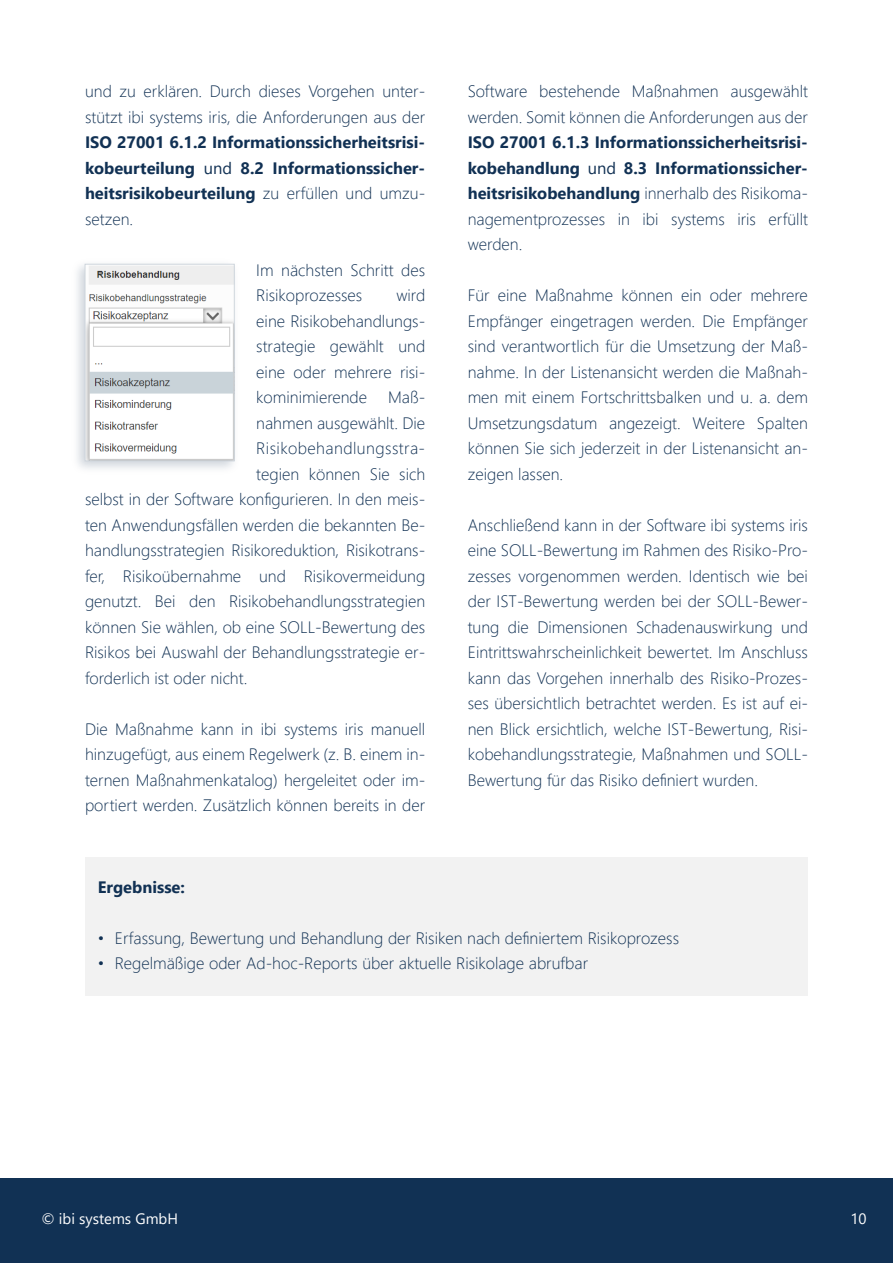
<style>
.page{position:relative;width:893px;height:1263px;background:#fff}
.page>*{position:absolute;margin:0;border:0;box-sizing:border-box;transform-origin:0 0}
.t1{font:300 16.5px "Segoe UI";color:#113154}
.t2{font:700 16.5px "Segoe UI";color:#113154}
.t3{font:300 16.5px "Segoe UI";letter-spacing:.025em;color:#113154}
.t4{font:16.5px "Segoe UI";color:#113154}
.t5{font:15px "Segoe UI";color:#fff}
.s1{font-weight:300}
</style>
<div class="page">
<div style="left:0;top:1178px;width:893px;height:85px;background:#113154"></div>
<div style="left:85px;top:857px;width:723px;height:139px;background:#f2f2f2"></div>
<img style="left:87px;top:266px;width:146px;height:193px">
<div style="left:85px;top:264px;width:150px;height:197px;border:1px solid #cfd6dd"></div>
<p class="t1" style="left:85px;top:85px;width:342px">und zu erklären. Durch dieses Vorgehen unter-</p>
<p class="t1" style="left:85px;top:111px;width:342px">stützt ibi systems iris, die Anforderungen aus der</p>
<p class="t2" style="left:85px;top:136px;width:342px">ISO 27001 6.1.2 Informationssicherheitsrisi-</p>
<p class="t2" style="left:85px;top:162px;width:112px">kobeurteilung</p>
<p class="t4" style="left:204px;top:162px;width:30px">und</p>
<p class="t2" style="left:241px;top:162px;width:186px">8.2 Informationssicher-</p>
<p class="t2" style="left:85px;top:187px;width:342px">heitsrisikobeurteilung <span class="s1">zu erfüllen und umzu-</span></p>
<p class="t1" style="left:85px;top:213px;width:50px">setzen.</p>
<p class="t1" style="left:256px;top:264px;width:170px">Im nächsten Schritt des</p>
<p class="t1" style="left:256px;top:289px;width:108px">Risikoprozesses</p>
<p class="t1" style="left:396px;top:289px;width:30px">wird</p>
<p class="t1" style="left:256px;top:315px;width:170px">eine Risikobehandlungs-</p>
<p class="t1" style="left:256px;top:340px;width:170px">strategie gewählt und</p>
<p class="t1" style="left:256px;top:366px;width:170px">eine oder mehrere risi-</p>
<p class="t1" style="left:256px;top:391px;width:112px">kominimierende</p>
<p class="t1" style="left:388px;top:391px;width:39px">Maß-</p>
<p class="t1" style="left:256px;top:417px;width:170px">nahmen ausgewählt. Die</p>
<p class="t3" style="left:256px;top:442px;width:170px">Risikobehandlungsstra-</p>
<p class="t1" style="left:256px;top:468px;width:170px">tegien können Sie sich</p>
<p class="t1" style="left:85px;top:493px;width:342px">selbst in der Software konfigurieren. In den meis-</p>
<p class="t1" style="left:85px;top:519px;width:342px">ten Anwendungsfällen werden die bekannten Be-</p>
<p class="t1" style="left:85px;top:544px;width:342px">handlungsstrategien Risikoreduktion, Risikotrans-</p>
<p class="t1" style="left:85px;top:570px;width:342px">fer, Risikoübernahme und Risikovermeidung</p>
<p class="t1" style="left:85px;top:595px;width:342px">genutzt. Bei den Risikobehandlungsstrategien</p>
<p class="t1" style="left:85px;top:621px;width:342px">können Sie wählen, ob eine SOLL-Bewertung des</p>
<p class="t1" style="left:85px;top:646px;width:342px">Risikos bei Auswahl der Behandlungsstrategie er-</p>
<p class="t1" style="left:85px;top:672px;width:164px">forderlich ist oder nicht.</p>
<p class="t1" style="left:85px;top:723px;width:342px">Die Maßnahme kann in ibi systems iris manuell</p>
<p class="t1" style="left:85px;top:748px;width:342px">hinzugefügt, aus einem Regelwerk (z. B. einem in-</p>
<p class="t1" style="left:85px;top:774px;width:342px">ternen Maßnahmenkatalog) hergeleitet oder im-</p>
<p class="t1" style="left:85px;top:799px;width:342px">portiert werden. Zusätzlich können bereits in der</p>
<p class="t1" style="left:468px;top:85px;width:342px">Software bestehende Maßnahmen ausgewählt</p>
<p class="t1" style="left:468px;top:111px;width:342px">werden. Somit können die Anforderungen aus der</p>
<p class="t2" style="left:468px;top:136px;width:342px">ISO 27001 6.1.3 Informationssicherheitsrisi-</p>
<p class="t2" style="left:468px;top:162px;width:114px">kobehandlung</p>
<p class="t4" style="left:588px;top:162px;width:30px">und</p>
<p class="t2" style="left:624px;top:162px;width:185px">8.3 Informationssicher-</p>
<p class="t2" style="left:468px;top:187px;width:342px">heitsrisikobehandlung <span class="s1">innerhalb des Risikoma-</span></p>
<p class="t1" style="left:468px;top:213px;width:342px">nagementprozesses in ibi systems iris erfüllt</p>
<p class="t1" style="left:468px;top:238px;width:56px">werden.</p>
<p class="t1" style="left:468px;top:289px;width:342px">Für eine Maßnahme können ein oder mehrere</p>
<p class="t1" style="left:468px;top:315px;width:342px">Empfänger eingetragen werden. Die Empfänger</p>
<p class="t1" style="left:468px;top:340px;width:342px">sind verantwortlich für die Umsetzung der Maß-</p>
<p class="t1" style="left:468px;top:366px;width:342px">nahme. In der Listenansicht werden die Maßnah-</p>
<p class="t1" style="left:468px;top:391px;width:342px">men mit einem Fortschrittsbalken und u. a. dem</p>
<p class="t1" style="left:468px;top:417px;width:342px">Umsetzungsdatum angezeigt. Weitere Spalten</p>
<p class="t1" style="left:468px;top:442px;width:342px">können Sie sich jederzeit in der Listenansicht an-</p>
<p class="t1" style="left:468px;top:468px;width:97px">zeigen lassen.</p>
<p class="t1" style="left:468px;top:519px;width:342px">Anschließend kann in der Software ibi systems iris</p>
<p class="t1" style="left:468px;top:544px;width:342px">eine SOLL-Bewertung im Rahmen des Risiko-Pro-</p>
<p class="t1" style="left:468px;top:570px;width:342px">zesses vorgenommen werden. Identisch wie bei</p>
<p class="t1" style="left:468px;top:595px;width:342px">der IST-Bewertung werden bei der SOLL-Bewer-</p>
<p class="t1" style="left:468px;top:621px;width:342px">tung die Dimensionen Schadenauswirkung und</p>
<p class="t1" style="left:468px;top:646px;width:342px">Eintrittswahrscheinlichkeit bewertet. Im Anschluss</p>
<p class="t1" style="left:468px;top:672px;width:342px">kann das Vorgehen innerhalb des Risiko-Prozes-</p>
<p class="t1" style="left:468px;top:697px;width:342px">ses übersichtlich betrachtet werden. Es ist auf ei-</p>
<p class="t1" style="left:468px;top:723px;width:342px">nen Blick ersichtlich, welche IST-Bewertung, Risi-</p>
<p class="t1" style="left:468px;top:748px;width:342px">kobehandlungsstrategie, Maßnahmen und SOLL-</p>
<p class="t1" style="left:468px;top:774px;width:292px">Bewertung für das Risiko definiert wurden.</p>
<p class="t2" style="left:98px;top:881px;width:89px">Ergebnisse:</p>
<p class="t1" style="left:98px;top:932px;width:583px">• Erfassung, Bewertung und Behandlung der Risiken nach definiertem Risikoprozess</p>
<p class="t1" style="left:98px;top:957px;width:492px">• Regelmäßige oder Ad-hoc-Reports über aktuelle Risikolage abrufbar</p>
<p class="t5" style="left:41px;top:1213px;width:138px">© ibi systems GmbH</p>
<p class="t5" style="left:850px;top:1213px;width:18px">10</p>
</div>
